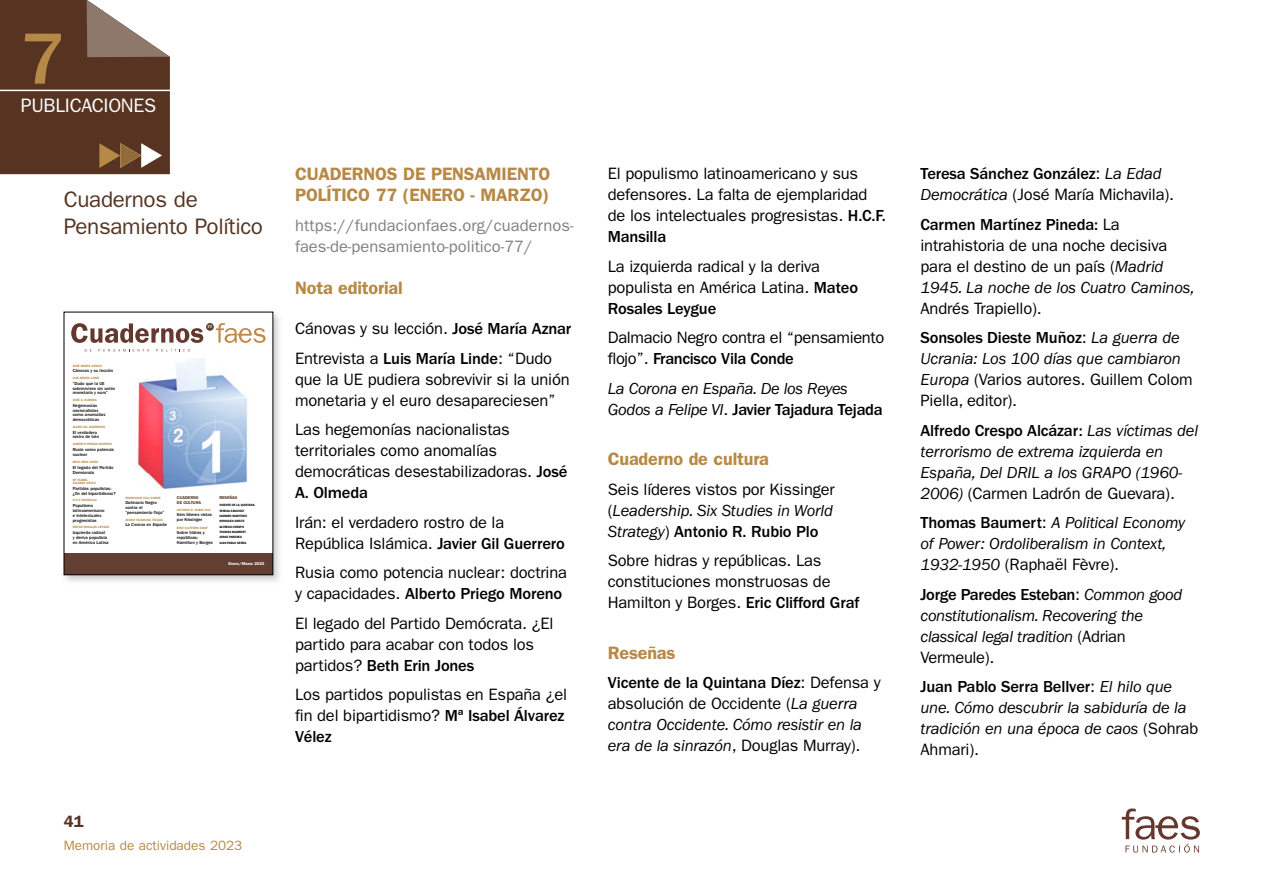
<style>
.page{position:relative;width:1263px;height:893px;background:#fff}
.page>*{position:absolute;margin:0;border:0;box-sizing:border-box;transform-origin:0 0}
.t1{font:500 75px "Franklin Gothic";color:#b78946}
.t2{font:22.5px/27px "Franklin Gothic";letter-spacing:-.015em;color:#563421}
.t3{font:19.5px "Franklin Gothic";letter-spacing:-.015em;color:#fff}
.t4{font:600 18px/21px "Franklin Gothic";letter-spacing:-.01em;color:#b78946}
.t5{font:16.5px/21px "Franklin Gothic";letter-spacing:-.01em;color:#000}
.t6{font:italic 16.5px/21px "Franklin Gothic";letter-spacing:-.01em;color:#000}
.t7{font:16.5px/21px "Franklin Gothic";letter-spacing:.005em;color:#808080}
.t8{font:600 16.5px "Franklin Gothic";color:#563421}
.t9{font:13.5px "Franklin Gothic";color:#b78946}
.t10{font:500 4.5px/4.9px "Franklin Gothic";color:#000}
.t11{font:italic 500 4.5px "Franklin Gothic";color:#000}
.t12{font:600 4.2px/4.9px "Franklin Gothic";color:#563421}
.t13{font:600 4.2px "Franklin Gothic";color:#fff}
.t14{font:600 3.9px "Franklin Gothic";color:#fff}
.t15{font:600 3.15px/3.9px "Franklin Gothic";color:#b78946}
.t16{font:600 3.15px/5.4px "Franklin Gothic";letter-spacing:-.02em;color:#000}
.s1{font-weight:500}
.s2{font-style:normal}
.s3{font-weight:500;font-style:normal}
.s4{font-style:italic}
</style>
<div class="page">
<svg style="left:1122px;top:808px;width:78px;height:45px"></svg>
<svg style="left:0;top:0;width:170px;height:174px;background:#6c4e3d"></svg>
<img style="left:63px;top:311px;width:217px;height:271px">
<div style="left:64px;top:312px;width:209px;height:263px;background:#fff"></div>
<svg style="left:71px;top:323px;width:132px;height:29px"></svg>
<div style="left:64px;top:553px;width:209px;height:22px;background:#633f33"></div>
<div style="left:206px;top:323px;width:8px;height:8px;background:#633f33;border-radius:50%"></div>
<svg style="left:216px;top:323px;width:50px;height:20px"></svg>
<img style="left:145px;top:358px;width:103px;height:132px">
<img style="left:137px;top:368px;width:111px;height:104px">
<p class="t1" style="left:21px;top:32px;width:46px">7</p>
<p class="t3" style="left:21px;top:99px;width:137px">PUBLICACIONES</p>
<p class="t2" style="left:64px;top:187px;width:201px">Cuadernos de<br>Pensamiento Político</p>
<p class="t14" style="left:207px;top:325px;width:6px">77</p>
<p class="t15" style="left:73px;top:364px;width:31px">JOSÉ MARÍA AZNAR</p>
<p class="t10" style="left:73px;top:369px;width:42px">Cánovas y su lección</p>
<p class="t15" style="left:73px;top:376px;width:28px">LUIS MARÍA LINDE</p>
<p class="t10" style="left:73px;top:381px;width:44px">“Dudo que la UE sobreviviera sin unión monetaria y euro”</p>
<p class="t15" style="left:73px;top:398px;width:26px">JOSÉ A. OLMEDA</p>
<p class="t10" style="left:73px;top:403px;width:34px">Hegemonías nacionalistas como anomalías democráticas</p>
<p class="t15" style="left:73px;top:425px;width:34px">JAVIER GIL GUERRERO</p>
<p class="t10" style="left:73px;top:430px;width:28px">El verdadero rostro de Irán</p>
<p class="t15" style="left:73px;top:442px;width:41px">ALBERTO PRIEGO MORENO</p>
<p class="t10" style="left:73px;top:447px;width:43px">Rusia como potencia nuclear</p>
<p class="t15" style="left:73px;top:461px;width:27px">BETH ERIN JONES</p>
<p class="t10" style="left:73px;top:465px;width:42px">El legado del Partido<br>Demócrata</p>
<p class="t15" style="left:73px;top:478px;width:25px">Mª ISABEL<br>ÁLVAREZ VÉLEZ</p>
<p class="t10" style="left:73px;top:486px;width:44px">Partidos populistas: ¿fin del bipartidismo?</p>
<p class="t15" style="left:73px;top:499px;width:26px">H.C.F. MANSILLA</p>
<p class="t10" style="left:73px;top:503px;width:33px">Populismo latinoamericano e intelectuales progresistas</p>
<p class="t15" style="left:73px;top:526px;width:38px">MATEO ROSALES LEYGUE</p>
<p class="t10" style="left:73px;top:530px;width:37px">Izquierda radical<br>y deriva populista en América Latina</p>
<p class="t15" style="left:125px;top:496px;width:37px">FRANCISCO VILA CONDE</p>
<p class="t10" style="left:125px;top:501px;width:40px">Dalmacio Negro contra el “pensamiento flojo”</p>
<p class="t15" style="left:125px;top:518px;width:39px">JAVIER TAJADURA TEJADA</p>
<p class="t11" style="left:125px;top:523px;width:43px">La Corona en España</p>
<p class="t12" style="left:219px;top:496px;width:20px">RESEÑAS</p>
<p class="t16" style="left:219px;top:503px;width:37px">VICENTE DE LA QUINTANA<br>TERESA SÁNCHEZ<br>CARMEN MARTÍNEZ<br>SONSOLES DIESTE<br>ALFREDO CRESPO<br>THOMAS BAUMERT<br>JORGE PAREDES<br>JUAN PABLO SERRA</p>
<p class="t12" style="left:177px;top:496px;width:26px">CUADERNO<br>DE CULTURA</p>
<p class="t15" style="left:177px;top:508px;width:35px">ANTONIO R. RUBIO PLO</p>
<p class="t10" style="left:177px;top:513px;width:36px">Seis líderes vistos por Kissinger</p>
<p class="t15" style="left:177px;top:526px;width:32px">ERIC CLIFFORD GRAF</p>
<p class="t10" style="left:177px;top:531px;width:38px">Sobre hidras y repúblicas:<br>Hamilton y Borges</p>
<p class="t13" style="left:229px;top:562px;width:37px">Enero/Marzo 2023</p>
<p class="t8" style="left:64px;top:816px;width:21px">41</p>
<p class="t9" style="left:64px;top:840px;width:180px">Memoria de actividades 2023</p>
<p class="t4" style="left:295px;top:165px;width:257px">CUADERNOS DE PENSAMIENTO<br>POLÍTICO 77 (ENERO - MARZO)</p>
<p class="t7" style="left:295px;top:216px;width:280px">https://fundacionfaes.org/cuadernos&shy;faes-de-pensamiento-politico-77/</p>
<p class="t4" style="left:295px;top:279px;width:109px">Nota editorial</p>
<p class="t5" style="left:295px;top:320px;width:278px">Cánovas y su lección. <span class="s1">José María Aznar</span></p>
<p class="t5" style="left:295px;top:349px;width:276px">Entrevista a <span class="s1">Luis María Linde</span>: “Dudo que la UE pudiera sobrevivir si la unión monetaria y el euro desapareciesen”</p>
<p class="t5" style="left:295px;top:421px;width:274px">Las hegemonías nacionalistas territoriales como anomalías democráticas desestabilizadoras. <span class="s1">José<br>A. Olmeda</span></p>
<p class="t5" style="left:295px;top:513px;width:271px">Irán: el verdadero rostro de la<br>República Islámica. <span class="s1">Javier Gil Guerrero</span></p>
<p class="t5" style="left:295px;top:564px;width:273px">Rusia como potencia nuclear: doctrina y capacidades. <span class="s1">Alberto Priego Moreno</span></p>
<p class="t5" style="left:295px;top:614px;width:260px">El legado del Partido Demócrata. ¿El partido para acabar con todos los partidos? <span class="s1">Beth Erin Jones</span></p>
<p class="t5" style="left:295px;top:686px;width:274px">Los partidos populistas en España ¿el fin del bipartidismo? <span class="s1">Mª Isabel Álvarez<br>Vélez</span></p>
<p class="t5" style="left:608px;top:165px;width:279px">El populismo latinoamericano y sus defensores. La falta de ejemplaridad de los intelectuales progresistas. <span class="s1">H.C.F.<br>Mansilla</span></p>
<p class="t5" style="left:608px;top:257px;width:252px">La izquierda radical y la deriva populista en América Latina. <span class="s1">Mateo<br>Rosales Leygue</span></p>
<p class="t5" style="left:608px;top:329px;width:278px">Dalmacio Negro contra el “pensamiento flojo”. <span class="s1">Francisco Vila Conde</span></p>
<p class="t6" style="left:608px;top:379px;width:276px">La Corona en España. De los Reyes<br>Godos a Felipe VI<span class="s2">.</span> <span class="s3">Javier Tajadura Tejada</span></p>
<p class="t4" style="left:608px;top:450px;width:163px">Cuaderno de cultura</p>
<p class="t6" style="left:608px;top:480px;width:229px;text-align:justify"><span class="s2">Seis líderes vistos por Kissinger (</span>Leadership. Six Studies in World Strategy<span class="s2">)</span> <span class="s3">Antonio R. Rubio Plo</span></p>
<p class="t5" style="left:608px;top:552px;width:253px">Sobre hidras y repúblicas. Las constituciones monstruosas de<br>Hamilton y Borges. <span class="s1">Eric Clifford Graf</span></p>
<p class="t4" style="left:608px;top:644px;width:69px">Reseñas</p>
<p class="t6" style="left:608px;top:674px;width:274px"><span class="s3">Vicente de la Quintana Díez</span><span class="s2">: Defensa y absolución de Occidente (</span>La guerra contra Occidente. Cómo resistir en la era de la sinrazón<span class="s2">, Douglas Murray).</span></p>
<p class="t5" style="left:920px;top:165px;width:255px"><span class="s1">Teresa Sánchez González</span>: <span class="s4">La Edad<br>Democrática</span> (José María Michavila).</p>
<p class="t5" style="left:920px;top:215px;width:275px"><span class="s1">Carmen Martínez Pineda:</span> La intrahistoria de una noche decisiva para el destino de un país (<span class="s4">Madrid<br>1945. La noche de los Cuatro Caminos,<br></span>Andrés Trapiello).</p>
<p class="t6" style="left:920px;top:329px;width:274px"><span class="s3">Sonsoles Dieste Muñoz</span><span class="s2">:</span> La guerra de<br>Ucrania: Los 100 días que cambiaron<br>Europa <span class="s2">(Varios autores. Guillem Colom<br>Piella, editor).</span></p>
<p class="t6" style="left:920px;top:421px;width:279px"><span class="s3">Alfredo Crespo Alcázar:</span> Las víctimas del terrorismo de extrema izquierda en España, Del DRIL a los GRAPO (1960- 2006) <span class="s2">(Carmen Ladrón de Guevara).</span></p>
<p class="t6" style="left:920px;top:514px;width:266px"><span class="s3">Thomas Baumert</span><span class="s2">:</span> A Political Economy of Power: Ordoliberalism in Context,<br>1932-1950 <span class="s2">(Raphaël Fèvre).</span></p>
<p class="t6" style="left:920px;top:585px;width:263px"><span class="s3">Jorge Paredes Esteban</span><span class="s2">:</span> Common good constitutionalism. Recovering the classical legal tradition <span class="s2">(Adrian<br>Vermeule).</span></p>
<p class="t6" style="left:920px;top:678px;width:279px"><span class="s3">Juan Pablo Serra Bellver</span><span class="s2">:</span> El hilo que une. Cómo descubrir la sabiduría de la tradición en una época de caos <span class="s2">(Sohrab<br>Ahmari).</span></p>
</div>
